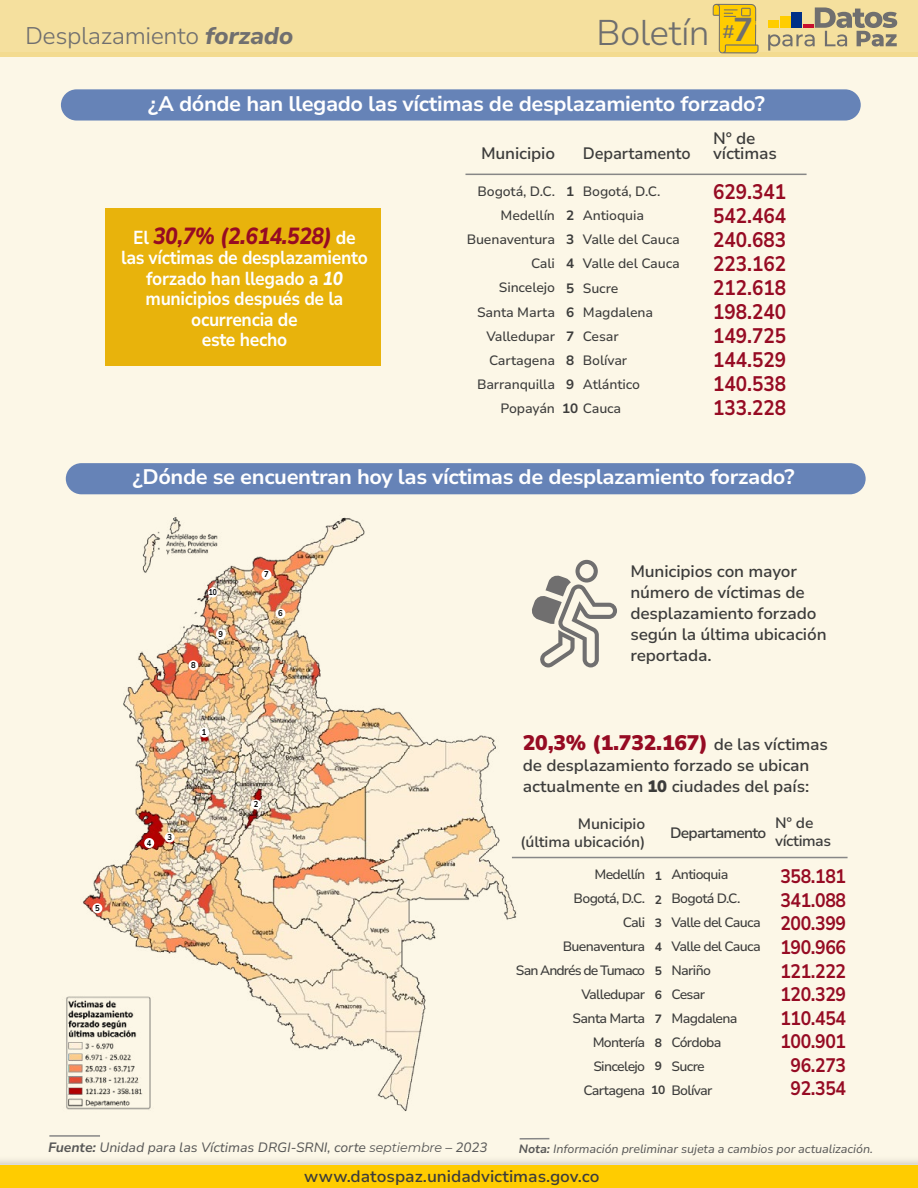
<style>
.page{position:relative;width:918px;height:1188px;background:#fff}
.page>*{position:absolute;margin:0;border:0;box-sizing:border-box;transform-origin:0 0}
.t1{font:300 35.55px "Nunito Sans 10 pt";letter-spacing:-.02em;color:#6e6e6e}
.t2{font:300 24px "Nunito Sans 10 pt";letter-spacing:-.02em;color:#706f6f}
.t3{font:italic 800 23.25px "Nunito Sans 10 pt";letter-spacing:-.02em;color:#960b23;scale:.9 1}
.t4{font:700 21px "Nunito Sans 10 pt";letter-spacing:-.02em;color:#fff}
.t5{font:700 21px/24px "Nunito Sans 10 pt";color:#960b23;text-align:justify;scale:.9 1}
.t6{font:900 21px "Nunito Sans 10 pt";letter-spacing:-.01em;color:#960b23}
.t7{font:700 19.5px/23.5px "Nunito Sans 10 pt";letter-spacing:-.02em;color:#960b23;text-align:center;scale:.9 1}
.t8{font:700 18.75px/20.4px "Nunito Sans 10 pt";letter-spacing:-.02em;color:#fff;text-align:center;scale:.9 1}
.t9{font:500 18.15px "Nunito Sans 10 pt";color:#706f6f;scale:1.12 1}
.t10{font:600 16.5px/21.1px "Nunito Sans 10 pt";letter-spacing:-.01em;color:#3c3c3b}
.t11{font:600 16.5px "Nunito Sans 10 pt";letter-spacing:-.01em;color:#3c3c3b;scale:.95 1}
.t12{font:600 15px/18.1px "Nunito Sans 10 pt";letter-spacing:-.01em;color:#3c3c3b;text-align:right}
.t13{font:600 15px "Nunito Sans 10 pt";letter-spacing:-.05em;color:#3c3c3b}
.t14{font:600 15px/18.1px "Nunito Sans 10 pt";letter-spacing:-.03em;color:#3c3c3b}
.t15{font:500 13.5px/24px "Nunito Sans 10 pt";letter-spacing:-.05em;color:#3c3c3b;text-align:right}
.t16{font:500 13.5px/24.2px "Nunito Sans 10 pt";letter-spacing:-.01em;color:#3c3c3b;text-align:right}
.t17{font:italic 13.5px "Nunito Sans 10 pt";letter-spacing:-.01em;color:#575756}
.t18{font:700 13.5px/24.2px "Nunito Sans 10 pt";color:#3c3c3b;text-align:justify}
.t19{font:italic 12px "Nunito Sans 10 pt";letter-spacing:-.01em;color:#575756}
.t20{font:700 12px/23.9px "Nunito Sans 10 pt";color:#3c3c3b}
.t21{font:700 8.4px "Nunito Sans 10 pt";color:#000;scale:.9 1}
.t22{font:700 8.4px "Nunito Sans 10 pt";color:#000;scale:.8 1}
.s1{font-weight:800;font-style:italic}
.s2{font-weight:700;font-size:33px}
.s3{font-weight:700;font-style:normal;font-size:18.75px;color:#fff}
.s4{font-weight:700}
.s5{font-weight:600;font-size:16.5px;color:#3c3c3b}
.s6{font-weight:900}
.s7{font-family:"Montserrat";font-size:12.75px}
</style>
<div class="page">
<div style="left:0;top:52px;width:918px;height:1112px;background:#fcf7e7"></div>
<img style="left:66px;top:517px;width:460px;height:594px">
<svg style="left:0;top:1160px;width:918px;height:5px"></svg>
<div style="left:61px;top:89px;width:800px;height:32px;background:#6683b7;border-radius:16px"></div>
<div style="left:106px;top:208px;width:275px;height:157px;background:#e8b30c"></div>
<hr style="left:465px;top:174px;width:342px;height:1px;background:#878787">
<hr style="left:49px;top:1135px;width:51px;height:2px;background:#878787">
<div style="left:0;top:0;width:918px;height:57px;background:linear-gradient(to right,#f5e09e,#f4df9a)"></div>
<svg style="left:768px;top:7px;width:129px;height:44px;background:#c5b688"></svg>
<svg style="left:713px;top:4px;width:46px;height:49px;background:#eac326"></svg>
<hr style="left:520px;top:1138px;width:29px;height:2px;background:#878787">
<div style="left:0;top:1165px;width:918px;height:23px;background:#fc0"></div>
<div style="left:66px;top:463px;width:800px;height:31px;background:#6683b7;border-radius:16px"></div>
<svg style="left:532px;top:560px;width:85px;height:107px"></svg>
<hr style="left:512px;top:857px;width:336px;height:1px;background:#878787">
<div style="left:199px;top:728px;width:10px;height:10px;background:#fff;border-radius:50%"></div>
<div style="left:251px;top:800px;width:10px;height:10px;background:#fff;border-radius:50%"></div>
<div style="left:165px;top:833px;width:10px;height:10px;background:#fff;border-radius:50%"></div>
<div style="left:144px;top:838px;width:10px;height:10px;background:#fff;border-radius:50%"></div>
<div style="left:92px;top:903px;width:10px;height:10px;background:#fff;border-radius:50%"></div>
<div style="left:275px;top:609px;width:10px;height:10px;background:#fff;border-radius:50%"></div>
<div style="left:261px;top:570px;width:10px;height:10px;background:#fff;border-radius:50%"></div>
<div style="left:188px;top:660px;width:10px;height:10px;background:#fff;border-radius:50%"></div>
<div style="left:216px;top:629px;width:10px;height:10px;background:#fff;border-radius:50%"></div>
<div style="left:208px;top:588px;width:10px;height:10px;background:#fff;border-radius:50%"></div>
<h2 class="t2" style="left:25px;top:19px;width:270px">Desplazamiento <span class="s1">forzado</span></h2>
<h3 class="t9" style="left:723px;top:19px;width:29px">#<span class="s2">7</span></h3>
<h1 class="t1" style="left:596px;top:8px;width:115px">Boletín</h1>
<h3 class="t4" style="left:148px;top:89px;width:618px">¿A dónde han llegado las víctimas de desplazamiento forzado?</h3>
<h3 class="t3" style="left:133px;top:219px;width:249px"><span class="s3">El</span> 30,7% (2.614.528) <span class="s3">de</span></h3>
<h3 class="t8" style="left:121px;top:247px;width:276px">las víctimas de desplazamiento forzado han llegado a <span class="s1">10 </span>municipios después de la ocurrencia de<br>este hecho</h3>
<p class="t10" style="left:481px;top:142px;width:76px">Municipio</p>
<p class="t11" style="left:583px;top:142px;width:115px">Departamento</p>
<p class="t10" style="left:713px;top:130px;width:65px;line-height:15.1px">N° de víctimas</p>
<p class="t18" style="left:566px;top:179px;width:10px">1<br>2<br>3<br>4<br>5<br>6<br>7<br>8<br>9</p>
<h3 class="t5" style="left:713px;top:179px;width:83px">629.341<br>542.464<br>240.683<br>223.162<br>212.618<br>198.240<br>149.725<br>144.529<br>140.538<br>133.228</h3>
<p class="t16" style="left:467px;top:179px;width:90px">Bogotá, D.C.<br>Medellín<br>Buenaventura<br>Cali<br>Sincelejo<br>Santa Marta<br>Valledupar<br>Cartagena<br>Barranquilla<br>Popayán</p>
<p class="t15" style="left:583px;top:179px;width:79px">Bogotá, D.C.</p>
<p class="t16" style="left:583px;top:203px;width:63px">Antioquia</p>
<p class="t16" style="left:583px;top:227px;width:98px">Valle del Cauca</p>
<p class="t16" style="left:583px;top:251px;width:98px">Valle del Cauca</p>
<p class="t15" style="left:583px;top:275px;width:37px">Sucre</p>
<p class="t16" style="left:583px;top:299px;width:72px">Magdalena</p>
<p class="t15" style="left:583px;top:324px;width:37px">Cesar</p>
<p class="t16" style="left:583px;top:348px;width:46px">Bolívar</p>
<p class="t16" style="left:583px;top:372px;width:59px">Atlántico</p>
<p class="t15" style="left:562px;top:396px;width:61px"><span class="s4">10</span> Cauca</p>
<h3 class="t4" style="left:133px;top:462px;width:663px">¿Dónde se encuentran hoy las víctimas de desplazamiento forzado?</h3>
<p class="t21" style="left:95px;top:902px;width:7px">5</p>
<p class="t22" style="left:209px;top:587px;width:11px">10</p>
<p class="t21" style="left:191px;top:659px;width:7px">8</p>
<p class="t21" style="left:219px;top:628px;width:7px">9</p>
<p class="t21" style="left:202px;top:726px;width:7px">1</p>
<p class="t21" style="left:147px;top:837px;width:7px">4</p>
<p class="t21" style="left:167px;top:831px;width:7px">3</p>
<p class="t21" style="left:264px;top:568px;width:7px">7</p>
<p class="t21" style="left:278px;top:607px;width:7px">6</p>
<p class="t21" style="left:254px;top:798px;width:7px">2</p>
<p class="t10" style="left:630px;top:560px;width:198px">Municipios con mayor número de víctimas de desplazamiento forzado según la última ubicación reportada.</p>
<h3 class="t6" style="left:523px;top:727px;width:307px">20,3% (1.732.167) <span class="s5">de las víctimas</span></h3>
<p class="t10" style="left:523px;top:754px;width:288px">de desplazamiento forzado se ubican actualmente en <span class="s6">10</span> ciudades del país:</p>
<p class="t12" style="left:521px;top:814px;width:126px">Municipio<br>(última ubicación)</p>
<p class="t13" style="left:670px;top:822px;width:98px">Departamento</p>
<p class="t14" style="left:775px;top:813px;width:57px">N° de víctimas</p>
<p class="t20" style="left:651px;top:863px;width:16px">1<br>2<br>3<br>4<br>5<br>6<br>7<br>8<br>9<br>10</p>
<p class="t15" style="left:516px;top:862px;width:131px">Medellín<br>Bogotá, D.C.<br>Cali<br>Buenaventura<br>San Andrés de Tumaco<br>Valledupar<br>Santa Marta<br>Montería<br>Sincelejo<br>Cartagena</p>
<p class="t15" style="left:672px;top:862px;width:91px;text-align:left">Antioquia<br>Bogotá D.C.<br>Valle del Cauca<br>Valle del Cauca<br>Nariño<br>Cesar<br>Magdalena<br>Córdoba<br>Sucre<br>Bolívar</p>
<h3 class="t7" style="left:780px;top:864px;width:75px">358.181<br>341.088<br>200.399<br>190.966<br>121.222<br>120.329<br>110.454<br>100.901<br>96.273<br>92.354</h3>
<p class="t17" style="left:48px;top:1138px;width:441px"><span class="s4">Fuente:</span> Unidad para las Víctimas DRGI-SRNI, corte <span class="s7">septiembre</span> – 2023</p>
<p class="t19" style="left:519px;top:1141px;width:356px"><span class="s4">Nota:</span> Información preliminar sujeta a cambios por actualización.</p>
<p class="t10" style="left:304px;top:1165px;width:297px">www.datospaz.unidadvictimas.gov.co</p>
</div>
